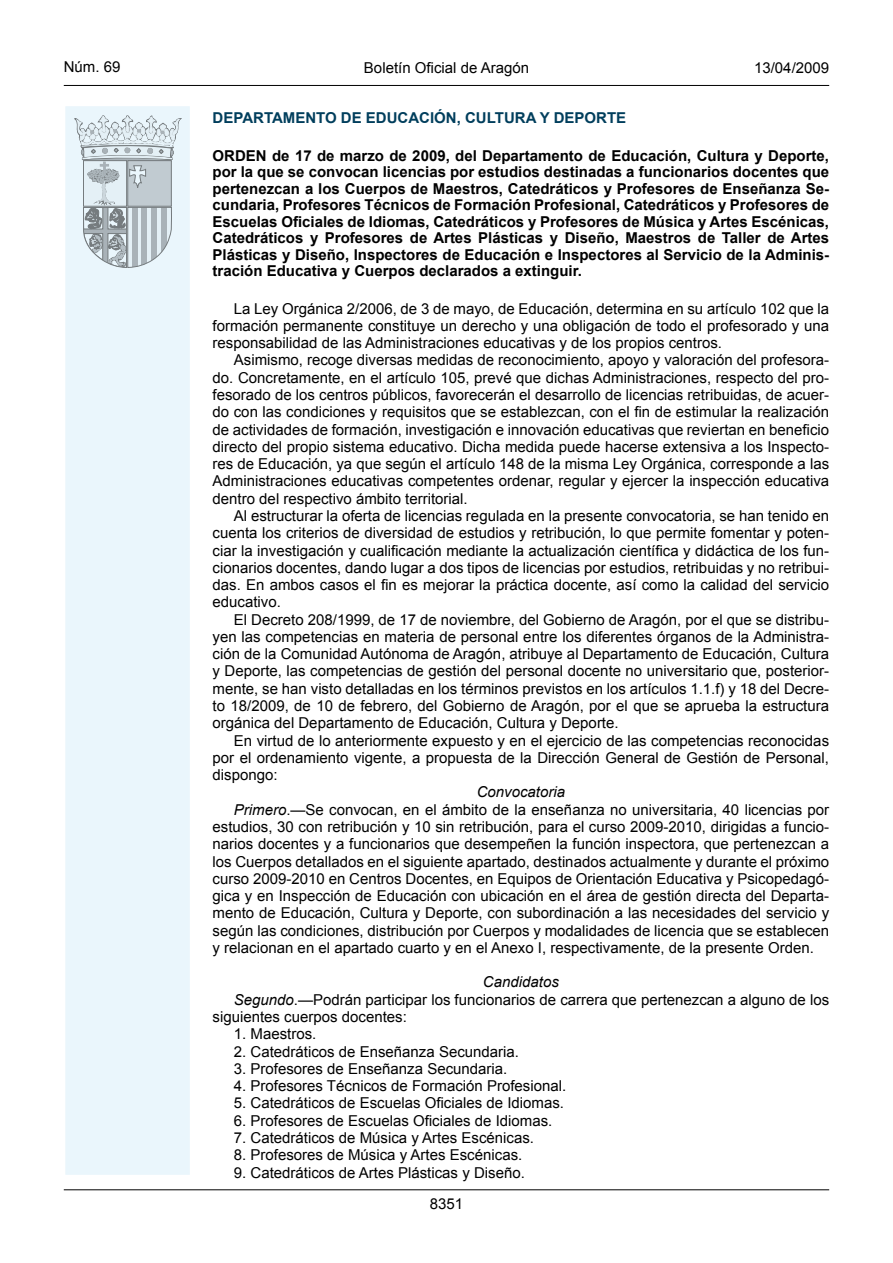
<style>
.page{position:relative;width:893px;height:1263px;background:#fff}
.page>*{position:absolute;margin:0;border:0;box-sizing:border-box;transform-origin:0 0}
.inicio_de_parrafo{font:15px/17.2px "Arial";color:#000;text-align:justify}
.Titulo_text{font:700 15px/16.5px "Arial";color:#000;text-align:justify}
.emisor_text{font:700 15px "Arial";color:#003e5c}
.estilo_head-c{font:15px "Arial";color:#000}
.center{font:italic 15px "Arial";color:#000}
.estilo_head-d{font:15px "Arial";color:#000}
.estilo_head-i{font:15px "Arial";color:#000}
.numero_pagina{font:15px "Arial";color:#000}
.s1{font-style:italic}
</style>
<div class="page">
<hr style="left:64px;top:85px;width:765px;height:1px;background:#000">
<div style="left:64px;top:105px;width:127px;height:1071px;background:#eaf6fc;border:2px solid #fff"></div>
<svg style="left:75px;top:115px;width:106px;height:153px"></svg>
<hr style="left:64px;top:1189px;width:765px;height:1px;background:#000">
<p class="estilo_head-i" style="left:64px;top:57px;width:58px">Núm. 69</p>
<p class="estilo_head-c" style="left:364px;top:57px;width:167px">Boletín Oficial de Aragón</p>
<p class="estilo_head-d" style="left:754px;top:57px;width:77px">13/04/2009</p>
<p class="emisor_text" style="left:213px;top:108px;width:415px">DEPARTAMENTO DE EDUCACIÓN, CULTURA Y DEPORTE</p>
<p class="Titulo_text" style="left:213px;top:148px;width:618px">ORDEN de 17 de marzo de 2009, del Departamento de Educación, Cultura y Deporte, por la que se convocan licencias por estudios destinadas a funcionarios docentes que pertenezcan a los Cuerpos de Maestros, Catedráticos y Profesores de Enseñanza Se&shy;cundaria, Profesores Técnicos de Formación Profesional, Catedráticos y Profesores de Escuelas Oficiales de Idiomas, Catedráticos y Profesores de Música y Artes Escénicas, Catedráticos y Profesores de Artes Plásticas y Diseño, Maestros de Taller de Artes Plásticas y Diseño, Inspectores de Educación e Inspectores al Servicio de la Adminis&shy;tración Educativa y Cuerpos declarados a extinguir.</p>
<p class="inicio_de_parrafo" style="left:213px;top:300px;width:618px;text-indent:21px">La Ley Orgánica 2/2006, de 3 de mayo, de Educación, determina en su artículo 102 que la formación permanente constituye un derecho y una obligación de todo el profesorado y una responsabilidad de las Administraciones educativas y de los propios centros.</p>
<p class="inicio_de_parrafo" style="left:213px;top:352px;width:618px;text-indent:21px">Asimismo, recoge diversas medidas de reconocimiento, apoyo y valoración del profesora&shy;do. Concretamente, en el artículo 105, prevé que dichas Administraciones, respecto del pro&shy;fesorado de los centros públicos, favorecerán el desarrollo de licencias retribuidas, de acuer&shy;do con las condiciones y requisitos que se establezcan, con el fin de estimular la realización de actividades de formación, investigación e innovación educativas que reviertan en beneficio directo del propio sistema educativo. Dicha medida puede hacerse extensiva a los Inspecto&shy;res de Educación, ya que según el artículo 148 de la misma Ley Orgánica, corresponde a las Administraciones educativas competentes ordenar, regular y ejercer la inspección educativa dentro del respectivo ámbito territorial.</p>
<p class="inicio_de_parrafo" style="left:213px;top:507px;width:618px;text-indent:21px">Al estructurar la oferta de licencias regulada en la presente convocatoria, se han tenido en cuenta los criterios de diversidad de estudios y retribución, lo que permite fomentar y poten&shy;ciar la investigación y cualificación mediante la actualización científica y didáctica de los fun&shy;cionarios docentes, dando lugar a dos tipos de licencias por estudios, retribuidas y no retribui&shy;das. En ambos casos el fin es mejorar la práctica docente, así como la calidad del servicio educativo.</p>
<p class="inicio_de_parrafo" style="left:213px;top:611px;width:618px;text-indent:21px">El Decreto 208/1999, de 17 de noviembre, del Gobierno de Aragón, por el que se distribu&shy;yen las competencias en materia de personal entre los diferentes órganos de la Administra&shy;ción de la Comunidad Autónoma de Aragón, atribuye al Departamento de Educación, Cultura y Deporte, las competencias de gestión del personal docente no universitario que, posterior&shy;mente, se han visto detalladas en los términos previstos en los artículos 1.1.f) y 18 del Decre&shy;to 18/2009, de 10 de febrero, del Gobierno de Aragón, por el que se aprueba la estructura orgánica del Departamento de Educación, Cultura y Deporte.</p>
<p class="inicio_de_parrafo" style="left:213px;top:732px;width:618px;text-indent:21px">En virtud de lo anteriormente expuesto y en el ejercicio de las competencias reconocidas por el ordenamiento vigente, a propuesta de la Dirección General de Gestión de Personal, dispongo:</p>
<p class="center" style="left:477px;top:782px;width:90px">Convocatoria</p>
<p class="inicio_de_parrafo" style="left:213px;top:801px;width:618px;text-indent:21px"><span class="s1">Primero</span>.—Se convocan, en el ámbito de la enseñanza no universitaria, 40 licencias por estudios, 30 con retribución y 10 sin retribución, para el curso 2009-2010, dirigidas a funcio&shy;narios docentes y a funcionarios que desempeñen la función inspectora, que pertenezcan a los Cuerpos detallados en el siguiente apartado, destinados actualmente y durante el próximo curso 2009-2010 en Centros Docentes, en Equipos de Orientación Educativa y Psicopedagó&shy;gica y en Inspección de Educación con ubicación en el área de gestión directa del Departa&shy;mento de Educación, Cultura y Deporte, con subordinación a las necesidades del servicio y según las condiciones, distribución por Cuerpos y modalidades de licencia que se establecen y relacionan en el apartado cuarto y en el Anexo I, respectivamente, de la presente Orden.</p>
<p class="center" style="left:483px;top:972px;width:77px">Candidatos</p>
<p class="inicio_de_parrafo" style="left:213px;top:991px;width:618px;text-indent:21px"><span class="s1">Segundo</span>.—Podrán participar los funcionarios de carrera que pertenezcan a alguno de los siguientes cuerpos docentes:</p>
<p class="inicio_de_parrafo" style="left:234px;top:1025px;width:84px">1. Maestros.</p>
<p class="inicio_de_parrafo" style="left:234px;top:1043px;width:287px">2. Catedráticos de Enseñanza Secundaria.</p>
<p class="inicio_de_parrafo" style="left:234px;top:1060px;width:275px">3. Profesores de Enseñanza Secundaria.</p>
<p class="inicio_de_parrafo" style="left:234px;top:1077px;width:334px">4. Profesores Técnicos de Formación Profesional.</p>
<p class="inicio_de_parrafo" style="left:234px;top:1095px;width:332px">5. Catedráticos de Escuelas Oficiales de Idiomas.</p>
<p class="inicio_de_parrafo" style="left:234px;top:1112px;width:320px">6. Profesores de Escuelas Oficiales de Idiomas.</p>
<p class="inicio_de_parrafo" style="left:234px;top:1129px;width:302px">7. Catedráticos de Música y Artes Escénicas.</p>
<p class="inicio_de_parrafo" style="left:234px;top:1146px;width:290px">8. Profesores de Música y Artes Escénicas.</p>
<p class="inicio_de_parrafo" style="left:234px;top:1164px;width:292px">9. Catedráticos de Artes Plásticas y Diseño.</p>
<p class="numero_pagina" style="left:430px;top:1194px;width:35px">8351</p>
</div>
